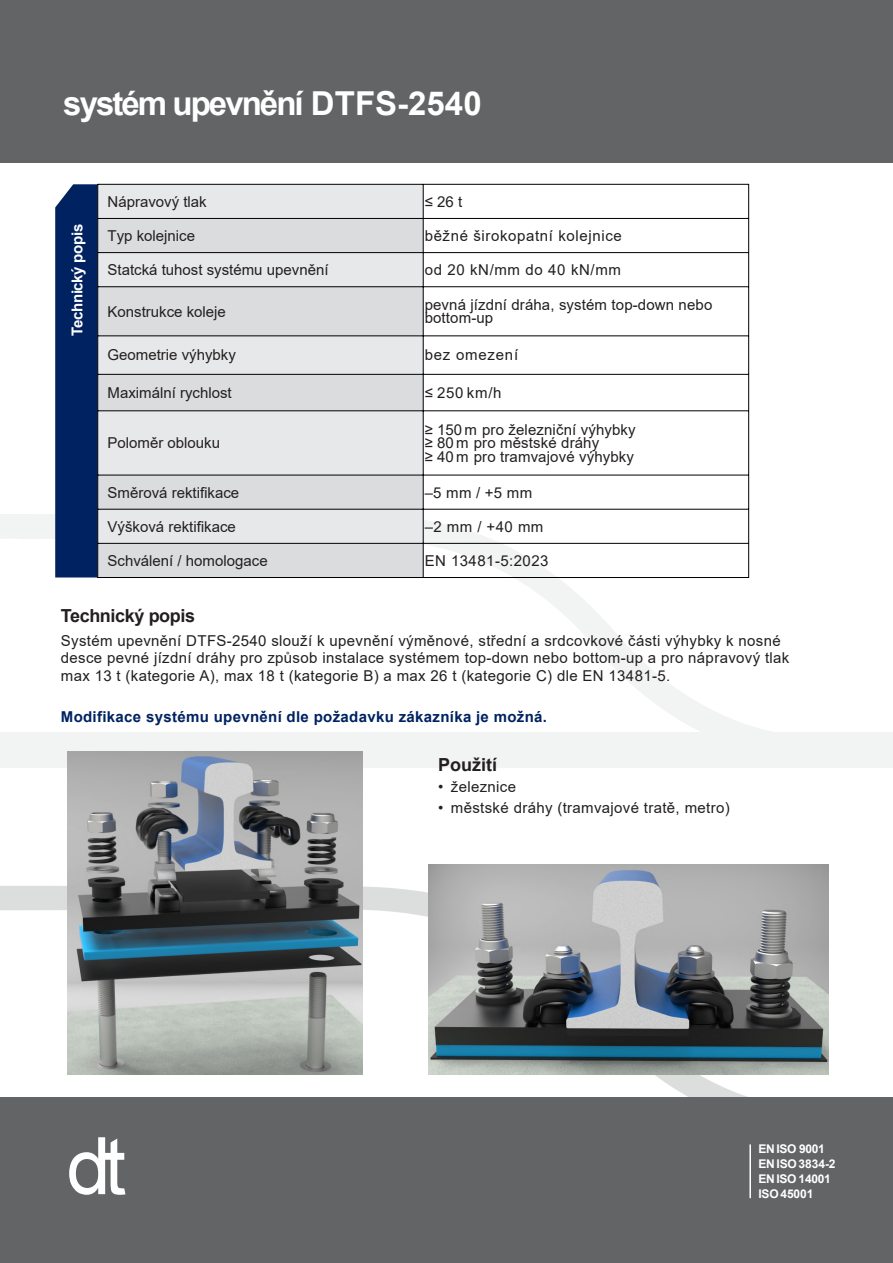
<style>
.page{position:relative;width:893px;height:1263px;background:#fff}
.page>*{position:absolute;margin:0;border:0;box-sizing:border-box;transform-origin:0 0}
.t1{font:700 33px "Arial";letter-spacing:-.06em;color:#fff}
.t2{font:700 18px "Arial";letter-spacing:-.02em;color:#231f20}
.t3{font:700 18px "Arial";color:#231f20}
.t4{font:15px/13.5px "Arial";letter-spacing:.02em;color:#231f20}
.t5{font:15px "Arial";color:#231f20}
.t6{font:700 15px "Arial";letter-spacing:.02em;color:#002261}
.t7{font:15px "Arial";letter-spacing:.04em;color:#231f20}
.t8{font:700 15px "Arial";letter-spacing:-.02em;color:#fff}
.t9{font:15px "Arial";letter-spacing:.05em;color:#231f20}
.t10{font:700 12px/15px "Arial";letter-spacing:-.01em;color:#fff}
</style>
<div class="page">
<div style="left:0;top:1097px;width:893px;height:166px;background:#636466"></div>
<div style="left:0;top:0;width:893px;height:163px;background:#636466"></div>
<hr style="left:749px;top:1144px;width:2px;height:54px;background:#fff">
<div style="left:55px;top:184px;width:42px;height:393px;background:#002261"></div>
<img style="left:428px;top:865px;width:400px;height:209px">
<img style="left:67px;top:752px;width:296px;height:322px">
<div style="left:98px;top:185px;width:325px;height:33px;background:#e7e8e9"></div>
<svg style="left:98px;top:219px;width:325px;height:358px;fill:#dbdcde"></svg>
<hr style="left:97px;top:184px;width:1px;height:394px;background:#000">
<hr style="left:748px;top:184px;width:1px;height:394px;background:#000">
<hr style="left:423px;top:184px;width:1px;height:393px;background:#000">
<hr style="left:98px;top:184px;width:651px;height:1px;background:#000">
<hr style="left:98px;top:218px;width:651px;height:1px;background:#000">
<hr style="left:98px;top:252px;width:651px;height:1px;background:#000">
<hr style="left:98px;top:286px;width:651px;height:1px;background:#000">
<hr style="left:98px;top:335px;width:651px;height:1px;background:#000">
<hr style="left:98px;top:374px;width:651px;height:1px;background:#000">
<hr style="left:98px;top:410px;width:651px;height:1px;background:#000">
<hr style="left:98px;top:475px;width:651px;height:1px;background:#000">
<hr style="left:98px;top:509px;width:651px;height:1px;background:#000">
<hr style="left:98px;top:543px;width:651px;height:1px;background:#000">
<hr style="left:98px;top:577px;width:651px;height:1px;background:#000">
<svg style="left:69px;top:1137px;width:56px;height:58px"></svg>
<h1 class="t1" style="left:63px;top:91px;width:420px">systém upevnění DTFS-2540</h1>
<p class="t8" style="left:72px;top:336px;width:113px;rotate:-90deg">Technický popis</p>
<p class="t5" style="left:108px;top:196px;width:101px">Nápravový tlak</p>
<p class="t4" style="left:425px;top:196px;width:39px">≤26t</p>
<p class="t5" style="left:108px;top:230px;width:89px">Typ kolejnice</p>
<p class="t7" style="left:425px;top:230px;width:199px">běžné širokopatní kolejnice</p>
<p class="t5" style="left:108px;top:264px;width:222px">Statcká tuhost systému upevnění</p>
<p class="t7" style="left:425px;top:264px;width:198px">od 20 kN/mm do 40 kN/mm</p>
<p class="t5" style="left:108px;top:306px;width:120px">Konstrukce koleje</p>
<p class="t4" style="left:425px;top:299px;width:289px">pevná jízdní dráha, systém top-down nebo bottom-up</p>
<p class="t5" style="left:108px;top:350px;width:130px">Geometrie výhybky</p>
<p class="t9" style="left:425px;top:350px;width:95px">bez omezení</p>
<p class="t5" style="left:108px;top:387px;width:126px">Maximální rychlost</p>
<p class="t4" style="left:425px;top:387px;width:78px">≤ 250 km/h</p>
<p class="t5" style="left:108px;top:437px;width:114px">Poloměr oblouku</p>
<p class="t4" style="left:425px;top:424px;width:212px">≥ 150 m pro železniční výhybky ≥ 80 m pro městské dráhy<br>≥ 40 m pro tramvajové výhybky</p>
<p class="t5" style="left:108px;top:487px;width:133px">Směrová rektifikace</p>
<p class="t4" style="left:425px;top:487px;width:109px">–5 mm / +5 mm</p>
<p class="t5" style="left:108px;top:521px;width:130px">Výšková rektifikace</p>
<p class="t4" style="left:425px;top:521px;width:120px">–2 mm / +40 mm</p>
<p class="t5" style="left:108px;top:555px;width:162px">Schválení / homologace</p>
<p class="t4" style="left:425px;top:555px;width:125px">EN 13481-5:2023</p>
<p class="t2" style="left:61px;top:609px;width:136px">Technický popis</p>
<p class="t4" style="left:61px;top:633px;width:730px;line-height:17.5px">Systém upevnění DTFS-2540 slouží k upevnění výměnové, střední a srdcovkové části výhybky k nosné desce pevné jízdní dráhy pro způsob instalace systémem top-down nebo bottom-up a pro nápravový tlak max 13 t (kategorie A), max 18 t (kategorie B) a max 26 t (kategorie C) dle EN 13481-5.</p>
<p class="t6" style="left:61px;top:711px;width:488px">Modifikace systému upevnění dle požadavku zákazníka je možná.</p>
<p class="t3" style="left:438px;top:758px;width:61px">Použití</p>
<p class="t4" style="left:438px;top:781px;width:79px">• železnice</p>
<p class="t4" style="left:438px;top:802px;width:293px">• městské dráhy (tramvajové tratě, metro)</p>
<p class="t10" style="left:758px;top:1142px;width:79px">EN ISO 9001<br>ENISO3834-2<br>EN ISO 14001<br>ISO45001</p>
</div>
